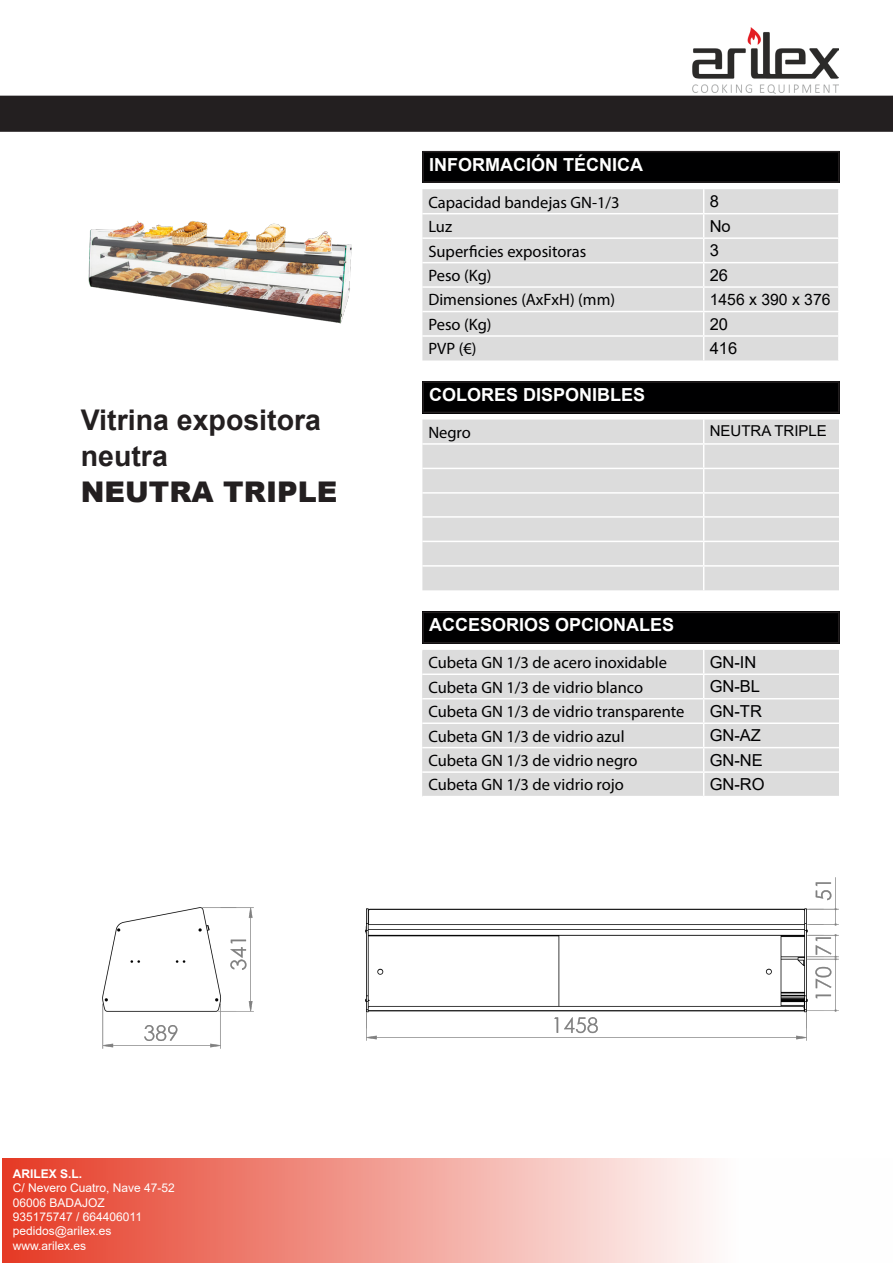
<style>
.page{position:relative;width:893px;height:1263px;background:#fff}
.page>*{position:absolute;margin:0;border:0;box-sizing:border-box;transform-origin:0 0}
.t1{font:700 28.5px "Arial";color:#231f20}
.t2{font:900 28.5px "Arial";color:#231f20}
.t3{font:700 18px "Arial";color:#fff}
.t4{font:16.5px "Myriad Pro";color:#000001}
.t5{font:16.5px "Arial";color:#000001}
.t6{font:15.75px "Arial";color:#000001}
.t7{font:15px "Arial";color:#000001}
.t8{font:12px "Arial";color:#fff}
.t9{font:700 12px "Arial";color:#fff}
</style>
<div class="page">
<div style="left:422px;top:151px;width:417px;height:32px;background:#000001"></div>
<hr style="left:422px;top:151px;width:417px;height:1px;background:#231f20">
<hr style="left:422px;top:152px;width:2px;height:29px;background:#231f20">
<svg style="left:838px;top:152px;width:1px;height:29px"></svg>
<hr style="left:422px;top:181px;width:417px;height:2px;background:#231f20">
<div style="left:422px;top:189px;width:416px;height:171px;background:#dcdcdc"></div>
<hr style="left:422px;top:213px;width:282px;height:1px;background:#fff">
<hr style="left:704px;top:213px;width:136px;height:1px;background:#fff">
<hr style="left:422px;top:237px;width:282px;height:2px;background:#fff">
<hr style="left:704px;top:237px;width:136px;height:2px;background:#fff">
<hr style="left:422px;top:262px;width:282px;height:1px;background:#fff">
<hr style="left:704px;top:262px;width:136px;height:1px;background:#fff">
<hr style="left:422px;top:286px;width:282px;height:2px;background:#fff">
<hr style="left:704px;top:286px;width:136px;height:2px;background:#fff">
<hr style="left:422px;top:311px;width:282px;height:1px;background:#fff">
<hr style="left:704px;top:311px;width:136px;height:1px;background:#fff">
<hr style="left:422px;top:335px;width:282px;height:2px;background:#fff">
<hr style="left:704px;top:335px;width:136px;height:2px;background:#fff">
<svg style="left:703px;top:189px;width:1px;height:171px"></svg>
<div style="left:422px;top:381px;width:417px;height:33px;background:#000001"></div>
<hr style="left:422px;top:381px;width:417px;height:2px;background:#231f20">
<hr style="left:422px;top:383px;width:2px;height:29px;background:#231f20">
<svg style="left:838px;top:383px;width:1px;height:29px"></svg>
<hr style="left:422px;top:412px;width:417px;height:1px;background:#231f20">
<div style="left:704px;top:420px;width:135px;height:170px;background:#dcdcdc"></div>
<hr style="left:704px;top:443px;width:135px;height:2px;background:#fff">
<hr style="left:704px;top:468px;width:135px;height:1px;background:#fff">
<hr style="left:704px;top:492px;width:135px;height:2px;background:#fff">
<hr style="left:704px;top:516px;width:135px;height:2px;background:#fff">
<hr style="left:704px;top:541px;width:135px;height:1px;background:#fff">
<hr style="left:704px;top:565px;width:135px;height:2px;background:#fff">
<svg style="left:422px;top:420px;width:282px;height:170px;background:#ddd"></svg>
<div style="left:422px;top:612px;width:417px;height:32px;background:#000001"></div>
<hr style="left:422px;top:612px;width:417px;height:1px;background:#231f20">
<hr style="left:422px;top:613px;width:2px;height:29px;background:#231f20">
<svg style="left:838px;top:613px;width:1px;height:29px"></svg>
<hr style="left:422px;top:642px;width:417px;height:1px;background:#231f20">
<img style="left:2px;top:1159px;width:705px;height:104px">
<div style="left:1px;top:96px;width:891px;height:35px;background:#231f20"></div>
<div style="left:0;top:96px;width:893px;height:36px;border:2px solid #231f20"></div>
<img style="left:692px;top:28px;width:147px;height:66px">
<svg style="left:422px;top:650px;width:417px;height:146px;background:#ddd"></svg>
<img style="left:88px;top:221px;width:264px;height:103px">
<img style="left:102px;top:908px;width:152px;height:140px">
<img style="left:366px;top:877px;width:473px;height:164px">
<p class="t1" style="left:81px;top:400px;width:242px">Vitrina expositora</p>
<p class="t1" style="left:81px;top:436px;width:89px">neutra</p>
<p class="t2" style="left:81px;top:471px;width:258px">NEUTRA TRIPLE</p>
<p class="t3" style="left:429px;top:152px;width:215px">INFORMACIÓN TÉCNICA</p>
<p class="t4" style="left:428px;top:192px;width:193px">Capacidad bandejas GN-1/3</p>
<p class="t5" style="left:710px;top:190px;width:11px">8</p>
<p class="t4" style="left:428px;top:216px;width:25px">Luz</p>
<p class="t5" style="left:710px;top:215px;width:23px">No</p>
<p class="t4" style="left:428px;top:241px;width:159px">Superficies expositoras</p>
<p class="t5" style="left:710px;top:239px;width:11px">3</p>
<p class="t4" style="left:428px;top:265px;width:65px">Peso (Kg)</p>
<p class="t5" style="left:710px;top:263px;width:20px">26</p>
<p class="t4" style="left:428px;top:289px;width:188px">Dimensiones (AxFxH) (mm)</p>
<p class="t6" style="left:710px;top:288px;width:122px">1456 x 390 x 376</p>
<p class="t4" style="left:428px;top:314px;width:65px">Peso (Kg)</p>
<p class="t5" style="left:710px;top:312px;width:20px">20</p>
<p class="t4" style="left:428px;top:338px;width:50px">PVP (€)</p>
<p class="t5" style="left:710px;top:337px;width:29px">416</p>
<p class="t3" style="left:429px;top:382px;width:218px">COLORES DISPONIBLES</p>
<p class="t4" style="left:428px;top:422px;width:44px">Negro</p>
<p class="t7" style="left:710px;top:421px;width:119px">NEUTRA TRIPLE</p>
<p class="t3" style="left:429px;top:612px;width:247px">ACCESORIOS OPCIONALES</p>
<p class="t4" style="left:428px;top:653px;width:263px">Mesa cero inoxid ble para 70FRYGCB</p>
<p class="t5" style="left:710px;top:651px;width:76px">70MFRVA</p>
<p class="t4" style="left:428px;top:652px;width:240px">Cubeta GN 1/3 de acero inoxidable</p>
<p class="t5" style="left:710px;top:651px;width:48px">GN-IN</p>
<p class="t4" style="left:428px;top:677px;width:216px">Cubeta GN 1/3 de vidrio blanco</p>
<p class="t5" style="left:710px;top:675px;width:52px">GN-BL</p>
<p class="t4" style="left:428px;top:701px;width:258px">Cubeta GN 1/3 de vidrio transparente</p>
<p class="t5" style="left:710px;top:700px;width:54px">GN-TR</p>
<p class="t4" style="left:428px;top:726px;width:198px">Cubeta GN 1/3 de vidrio azul</p>
<p class="t5" style="left:710px;top:724px;width:53px">GN-AZ</p>
<p class="t4" style="left:428px;top:750px;width:211px">Cubeta GN 1/3 de vidrio negro</p>
<p class="t5" style="left:710px;top:748px;width:55px">GN-NE</p>
<p class="t4" style="left:428px;top:775px;width:197px">Cubeta GN 1/3 de vidrio rojo</p>
<p class="t5" style="left:710px;top:773px;width:56px">GN-RO</p>
<p class="t9" style="left:13px;top:1165px;width:71px">ARILEX S.L.</p>
<p class="t8" style="left:13px;top:1180px;width:164px">C/ Nevero Cuatro, Nave 47-52</p>
<p class="t8" style="left:13px;top:1194px;width:94px">06006 BADAJOZ</p>
<p class="t8" style="left:13px;top:1208px;width:131px">935175747 / 664406011</p>
<p class="t8" style="left:13px;top:1223px;width:100px">pedidos@arilex.es</p>
<p class="t8" style="left:13px;top:1237px;width:75px">www.arilex.es</p>
</div>
